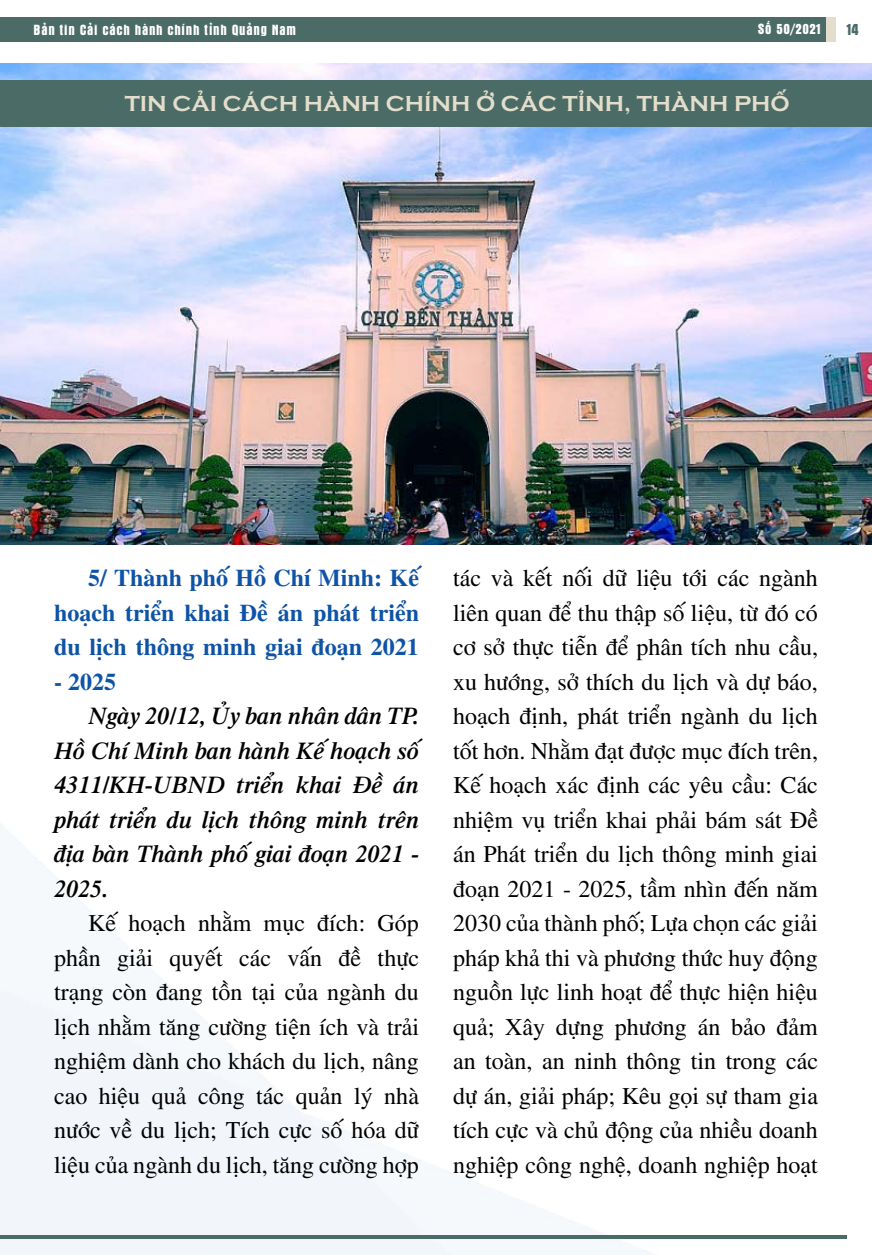
<style>
.page{position:relative;width:872px;height:1255px;background:#fff}
.page>*{position:absolute;margin:0;border:0;box-sizing:border-box;transform-origin:0 0}
.t1{font:24px/34.5px "UTM Times";color:#000;text-align:justify}
.t2{font:italic 700 24px/34.5px "UTM Times";color:#000;text-align:justify}
.t3{font:700 24px/34.5px "UTM Times";color:#0e53a5;text-align:justify}
.t4{font:700 22.5px "UTM Copperplate";color:#e3decb}
.t5{font:16.5px "UTM Aurora";color:#4b6b66}
.t6{font:15px "UTM Aurora";letter-spacing:.05em;color:#fff}
</style>
<div class="page">
<img style="left:0;top:823px;width:660px;height:431px">
<div style="left:0;top:17px;width:828px;height:25px;background:#4b6b66"></div>
<hr style="left:0;top:1235px;width:846px;height:3px;background:#4b6b66">
<div style="left:825px;top:17px;width:10px;height:25px;background:#e3decb"></div>
<img style="left:0;top:64px;width:872px;height:480px">
<div style="left:0;top:80px;width:872px;height:46px;background:#4b6b66"></div>
<p class="t6" style="left:34px;top:19px;width:264px">Bản tin Cải cách hành chính tỉnh Quảng Nam</p>
<p class="t6" style="left:757px;top:19px;width:64px">Số 50/2021</p>
<p class="t5" style="left:846px;top:18px;width:13px">14</p>
<p class="t4" style="left:125px;top:87px;width:666px">TIN CẢI CÁCH HÀNH CHÍNH Ở CÁC TỈNH, THÀNH PHỐ</p>
<p class="t3" style="left:54px;top:558px;width:366px;text-indent:34px">5/ Thành phố Hồ Chí Minh: Kế hoạch triển khai Đề án phát triển du lịch thông minh giai đoạn 2021</p>
<p class="t3" style="left:54px;top:662px;width:63px">- 2025</p>
<p class="t2" style="left:54px;top:696px;width:366px;text-indent:34px">Ngày 20/12, Ủy ban nhân dân TP.<br>Hồ Chí Minh ban hành Kế hoạch số 4311/KH-UBND triển khai Đề án phát triển du lịch thông minh trên địa bàn Thành phố giai đoạn 2021 - 2025.</p>
<p class="t1" style="left:54px;top:904px;width:366px;text-indent:34px">Kế hoạch nhằm mục đích: Góp phần giải quyết các vấn đề thực trạng còn đang tồn tại của ngành du lịch nhằm tăng cường tiện ích và trải nghiệm dành cho khách du lịch, nâng cao hiệu quả công tác quản lý nhà nước về du lịch; Tích cực số hóa dữ liệu của ngành du lịch, tăng cường hợp</p>
<p class="t1" style="left:453px;top:559px;width:366px">tác và kết nối dữ liệu tới các ngành liên quan để thu thập số liệu, từ đó có cơ sở thực tiễn để phân tích nhu cầu, xu hướng, sở thích du lịch và dự báo, hoạch định, phát triển ngành du lịch tốt hơn. Nhằm đạt được mục đích trên, Kế hoạch xác định các yêu cầu: Các nhiệm vụ triển khai phải bám sát Đề án Phát triển du lịch thông minh giai đoạn 2021 - 2025, tầm nhìn đến năm 2030 của thành phố; Lựa chọn các giải pháp khả thi và phương thức huy động nguồn lực linh hoạt để thực hiện hiệu quả; Xây dựng phương án bảo đảm an toàn, an ninh thông tin trong các dự án, giải pháp; Kêu gọi sự tham gia tích cực và chủ động của nhiều doanh nghiệp công nghệ, doanh nghiệp hoạt</p>
</div>
